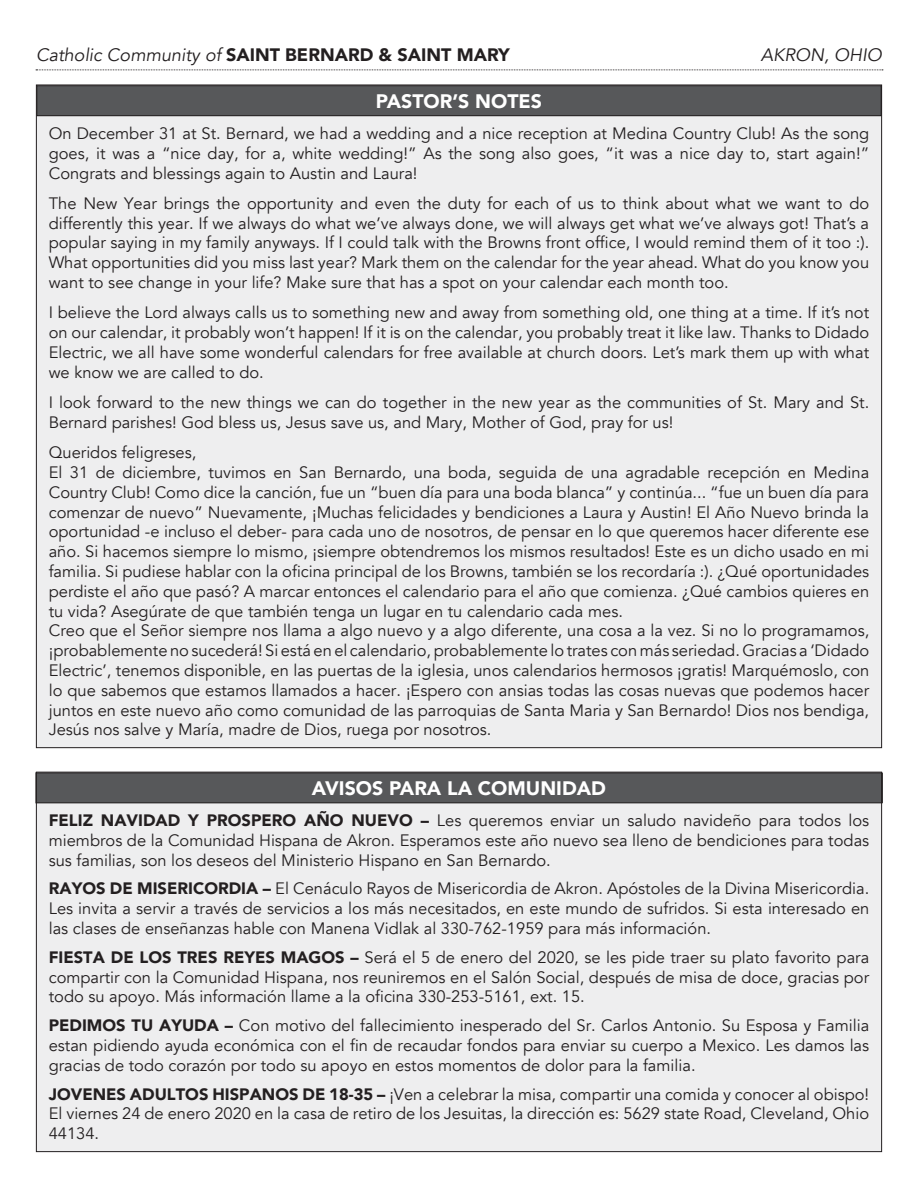
<style>
.page{position:relative;width:918px;height:1188px;background:#fff}
.page>*{position:absolute;margin:0;border:0;box-sizing:border-box;transform-origin:0 0}
.t1{font:900 19.5px "Avenir";color:#fff}
.t2{font:900 18px "Avenir";color:#231f20}
.t3{font:italic 18px "Avenir";color:#231f20}
.t4{font:16.5px/19.8px "Avenir";color:#231f20;text-align:justify}
.s1{font-weight:400;font-style:italic}
.s2{font-weight:900}
</style>
<div class="page">
<svg style="left:36px;top:70px;width:847px;height:1px"></svg>
<div style="left:36px;top:772px;width:846px;height:380px;background:#eeeeef"></div>
<div style="left:36px;top:773px;width:846px;height:30px;background:#57585a"></div>
<div style="left:36px;top:772px;width:846px;height:31px;border:1px solid #231f20"></div>
<div style="left:36px;top:85px;width:846px;height:663px;background:#eeeeef"></div>
<div style="left:37px;top:86px;width:844px;height:30px;background:#57585a"></div>
<div style="left:36px;top:85px;width:846px;height:31px;border:1px solid #231f20"></div>
<p class="t2" style="left:36px;top:40px;width:475px"><span class="s1">Catholic Community of</span> SAINT BERNARD &amp; SAINT MARY</p>
<p class="t3" style="left:761px;top:44px;width:123px">AKRON, OHIO</p>
<p class="t1" style="left:376px;top:84px;width:168px">PASTOR’S NOTES</p>
<p class="t4" style="left:49px;top:124px;width:822px">On December 31 at St. Bernard, we had a wedding and a nice reception at Medina Country Club! As the song goes, it was a “nice day, for a, white wedding!” As the song also goes, “it was a nice day to, start again!” Congrats and blessings again to Austin and Laura!</p>
<p class="t4" style="left:49px;top:194px;width:822px">The New Year brings the opportunity and even the duty for each of us to think about what we want to do differently this year. If we always do what we’ve always done, we will always get what we’ve always got! That’s a popular saying in my family anyways. If I could talk with the Browns front office, I would remind them of it too :).<br>What opportunities did you miss last year? Mark them on the calendar for the year ahead. What do you know you want to see change in your life? Make sure that has a spot on your calendar each month too.</p>
<p class="t4" style="left:49px;top:303px;width:822px">I believe the Lord always calls us to something new and away from something old, one thing at a time. If it’s not on our calendar, it probably won’t happen! If it is on the calendar, you probably treat it like law. Thanks to Didado Electric, we all have some wonderful calendars for free available at church doors. Let’s mark them up with what we know we are called to do.</p>
<p class="t4" style="left:49px;top:393px;width:822px">I look forward to the new things we can do together in the new year as the communities of St. Mary and St.<br>Bernard parishes! God bless us, Jesus save us, and Mary, Mother of God, pray for us!</p>
<p class="t4" style="left:49px;top:443px;width:149px">Queridos feligreses,</p>
<p class="t4" style="left:49px;top:463px;width:822px">El 31 de diciembre, tuvimos en San Bernardo, una boda, seguida de una agradable recepción en Medina Country Club! Como dice la canción, fue un “buen día para una boda blanca” y continúa... “fue un buen día para comenzar de nuevo” Nuevamente, ¡Muchas felicidades y bendiciones a Laura y Austin! El Año Nuevo brinda la oportunidad -e incluso el deber- para cada uno de nosotros, de pensar en lo que queremos hacer diferente ese año. Si hacemos siempre lo mismo, ¡siempre obtendremos los mismos resultados! Este es un dicho usado en mi familia. Si pudiese hablar con la oficina principal de los Browns, también se los recordaría :). ¿Qué oportunidades perdiste el año que pasó? A marcar entonces el calendario para el año que comienza. ¿Qué cambios quieres en tu vida? Asegúrate de que también tenga un lugar en tu calendario cada mes.</p>
<p class="t4" style="left:49px;top:621px;width:822px">Creo que el Señor siempre nos llama a algo nuevo y a algo diferente, una cosa a la vez. Si no lo programamos, ¡probablemente no sucederá! Si está en el calendario, probablemente lo trates con más seriedad. Gracias a ‘Didado Electric’, tenemos disponible, en las puertas de la iglesia, unos calendarios hermosos ¡gratis! Marquémoslo, con lo que sabemos que estamos llamados a hacer. ¡Espero con ansias todas las cosas nuevas que podemos hacer juntos en este nuevo año como comunidad de las parroquias de Santa Maria y San Bernardo! Dios nos bendiga, Jesús nos salve y María, madre de Dios, ruega por nosotros.</p>
<p class="t1" style="left:312px;top:772px;width:296px">AVISOS PARA LA COMUNIDAD</p>
<p class="t4" style="left:49px;top:811px;width:822px"><span class="s2">FELIZ NAVIDAD Y PROSPERO AÑO NUEVO –</span> Les queremos enviar un saludo navideño para todos los miembros de la Comunidad Hispana de Akron. Esperamos este año nuevo sea lleno de bendiciones para todas sus familias, son los deseos del Ministerio Hispano en San Bernardo.</p>
<p class="t4" style="left:49px;top:879px;width:822px"><span class="s2">RAYOS DE MISERICORDIA –</span> El Cenáculo Rayos de Misericordia de Akron. Apóstoles de la Divina Misericordia.<br>Les invita a servir a través de servicios a los más necesitados, en este mundo de sufridos. Si esta interesado en las clases de enseñanzas hable con Manena Vidlak al 330-762-1959 para más información.</p>
<p class="t4" style="left:49px;top:948px;width:822px"><span class="s2">FIESTA DE LOS TRES REYES MAGOS –</span> Será el 5 de enero del 2020, se les pide traer su plato favorito para compartir con la Comunidad Hispana, nos reuniremos en el Salón Social, después de misa de doce, gracias por todo su apoyo. Más información llame a la oficina 330-253-5161, ext. 15.</p>
<p class="t4" style="left:49px;top:1016px;width:822px"><span class="s2">PEDIMOS TU AYUDA –</span> Con motivo del fallecimiento inesperado del Sr. Carlos Antonio. Su Esposa y Familia estan pidiendo ayuda económica con el fin de recaudar fondos para enviar su cuerpo a Mexico. Les damos las gracias de todo corazón por todo su apoyo en estos momentos de dolor para la familia.</p>
<p class="t4" style="left:49px;top:1084px;width:822px"><span class="s2">JOVENES ADULTOS HISPANOS DE 18-35 –</span> ¡Ven a celebrar la misa, compartir una comida y conocer al obispo!<br>El viernes 24 de enero 2020 en la casa de retiro de los Jesuitas, la dirección es: 5629 state Road, Cleveland, Ohio 44134.</p>
</div>
